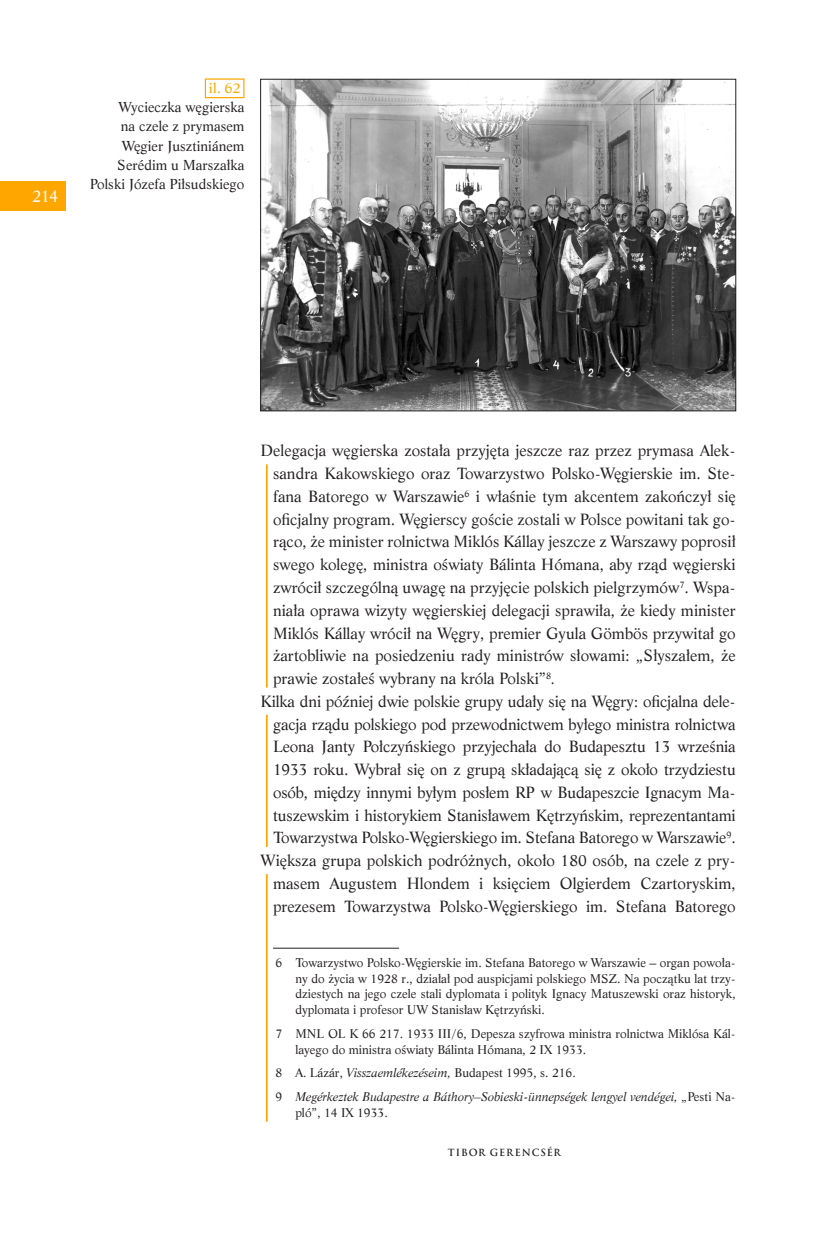
<style>
.page{position:relative;width:840px;height:1239px;background:#fff}
.page>*{position:absolute;margin:0;border:0;box-sizing:border-box;transform-origin:0 0}
.t1{font:16.62px "Life EU";color:#fff}
.t2{font:15.75px "Life EU";color:#231f20}
.t3{font:14px/19.2px "Life EU";color:#231f20;text-align:right}
.t4{font:12.25px/15.8px "Life EU";color:#231f20;text-align:justify}
.t5{font:italic 12.25px/23.6px "Life EU";color:#231f20}
.t6{font:700 9.62px "Trajan Pro";letter-spacing:.085em;color:#231f20}
.s1{color:#ffa700}
.s2{font-style:italic}
.s3{font-style:normal}
</style>
<div class="page">
<div style="left:0;top:181px;width:66px;height:30px;background:#ffa700"></div>
<hr style="left:266px;top:461px;width:2px;height:660px;background:#ffa700">
<hr style="left:273px;top:947px;width:126px;height:1px;background:#231f20">
<img style="left:262px;top:81px;width:472px;height:328px">
<div style="left:260px;top:79px;width:476px;height:332px;border:1px solid #231f20"></div>
<div style="left:205px;top:78px;width:39px;height:20px;background:#fff;border:1px solid #ffa700"></div>
<p class="t1" style="left:32px;top:185px;width:28px">214</p>
<p class="t3" style="left:90px;top:78px;width:156px"><span class="s1">il. 62<br></span>Wycieczka węgierska<br>na czele z prymasem<br>Węgier Jusztiniánem<br>Serédim u Marszałka<br>Polski Józefa Piłsudskiego</p>
<p class="t2" style="left:261px;top:440px;width:476px">Delegacja węgierska została przyjęta jeszcze raz przez prymasa Alek-</p>
<p class="t2" style="left:273px;top:463px;width:464px">sandra Kakowskiego oraz Towarzystwo Polsko-Węgierskie im. Ste-</p>
<p class="t2" style="left:273px;top:485px;width:464px">fana Batorego w Warszawie<sup>6</sup> i właśnie tym akcentem zakończył się</p>
<p class="t2" style="left:273px;top:508px;width:464px">oficjalny program. Węgierscy goście zostali w Polsce powitani tak go-</p>
<p class="t2" style="left:273px;top:531px;width:464px">rąco, że minister rolnictwa Miklós Kállay jeszcze z Warszawy poprosił</p>
<p class="t2" style="left:273px;top:554px;width:464px">swego kolegę, ministra oświaty Bálinta Hómana, aby rząd węgierski</p>
<p class="t2" style="left:273px;top:576px;width:464px">zwrócił szczególną uwagę na przyjęcie polskich pielgrzymów<sup>7</sup>. Wspa-</p>
<p class="t2" style="left:273px;top:599px;width:464px">niała oprawa wizyty węgierskiej delegacji sprawiła, że kiedy minister</p>
<p class="t2" style="left:273px;top:622px;width:464px">Miklós Kállay wrócił na Węgry, premier Gyula Gömbös przywitał go</p>
<p class="t2" style="left:273px;top:645px;width:464px">żartobliwie na posiedzeniu rady ministrów słowami: „Słyszałem, że</p>
<p class="t2" style="left:273px;top:667px;width:284px">prawie zostałeś wybrany na króla Polski”<sup>8</sup><span class="s2">.</span></p>
<p class="t2" style="left:261px;top:690px;width:476px">Kilka dni później dwie polskie grupy udały się na Węgry: oficjalna dele-</p>
<p class="t2" style="left:273px;top:713px;width:464px">gacja rządu polskiego pod przewodnictwem byłego ministra rolnictwa</p>
<p class="t2" style="left:273px;top:736px;width:464px">Leona Janty Połczyńskiego przyjechała do Budapesztu 13 września</p>
<p class="t2" style="left:273px;top:758px;width:464px">1933 roku. Wybrał się on z grupą składającą się z około trzydziestu</p>
<p class="t2" style="left:273px;top:781px;width:464px">osób, między innymi byłym posłem RP w Budapeszcie Ignacym Ma-</p>
<p class="t2" style="left:273px;top:804px;width:464px">tuszewskim i historykiem Stanisławem Kętrzyńskim, reprezentantami</p>
<p class="t2" style="left:273px;top:827px;width:464px">Towarzystwa Polsko-Węgierskiego im. Stefana Batorego w Warszawie<sup>9</sup>.</p>
<p class="t2" style="left:261px;top:849px;width:476px">Większa grupa polskich podróżnych, około 180 osób, na czele z pry-</p>
<p class="t2" style="left:273px;top:872px;width:464px">masem Augustem Hlondem i księciem Olgierdem Czartoryskim,</p>
<p class="t2" style="left:273px;top:895px;width:464px">prezesem Towarzystwa Polsko-Węgierskiego im. Stefana Batorego</p>
<p class="t4" style="left:295px;top:954px;width:442px;text-indent:-20px">6 Towarzystwo Polsko-Węgierskie im. Stefana Batorego w Warszawie – organ powoła&shy;ny do życia w 1928 r., działał pod auspicjami polskiego MSZ. Na początku lat trzy&shy;dziestych na jego czele stali dyplomata i polityk Ignacy Matuszewski oraz historyk, dyplomata i profesor UW Stanisław Kętrzyński.</p>
<p class="t4" style="left:295px;top:1025px;width:442px;text-indent:-20px">7 MNL OL K 66 217. 1933 III/6, Depesza szyfrowa ministra rolnictwa Miklósa Kál&shy;layego do ministra oświaty Bálinta Hómana, 2 IX 1933.</p>
<p class="t5" style="left:275px;top:1060px;width:462px"><span class="s3">8 A. Lázár,</span> Visszaemlékezéseim, <span class="s3">Budapest 1995, s. 216.<br>9</span> Megérkeztek Budapestre a Báthory–Sobieski-ünnepségek lengyel vendégei, <span class="s3">„Pesti Na-</span></p>
<p class="t4" style="left:295px;top:1104px;width:94px">pló”, 14 IX 1933.</p>
<p class="t6" style="left:448px;top:1146px;width:114px">TIBOR GERENCSÉR</p>
</div>
